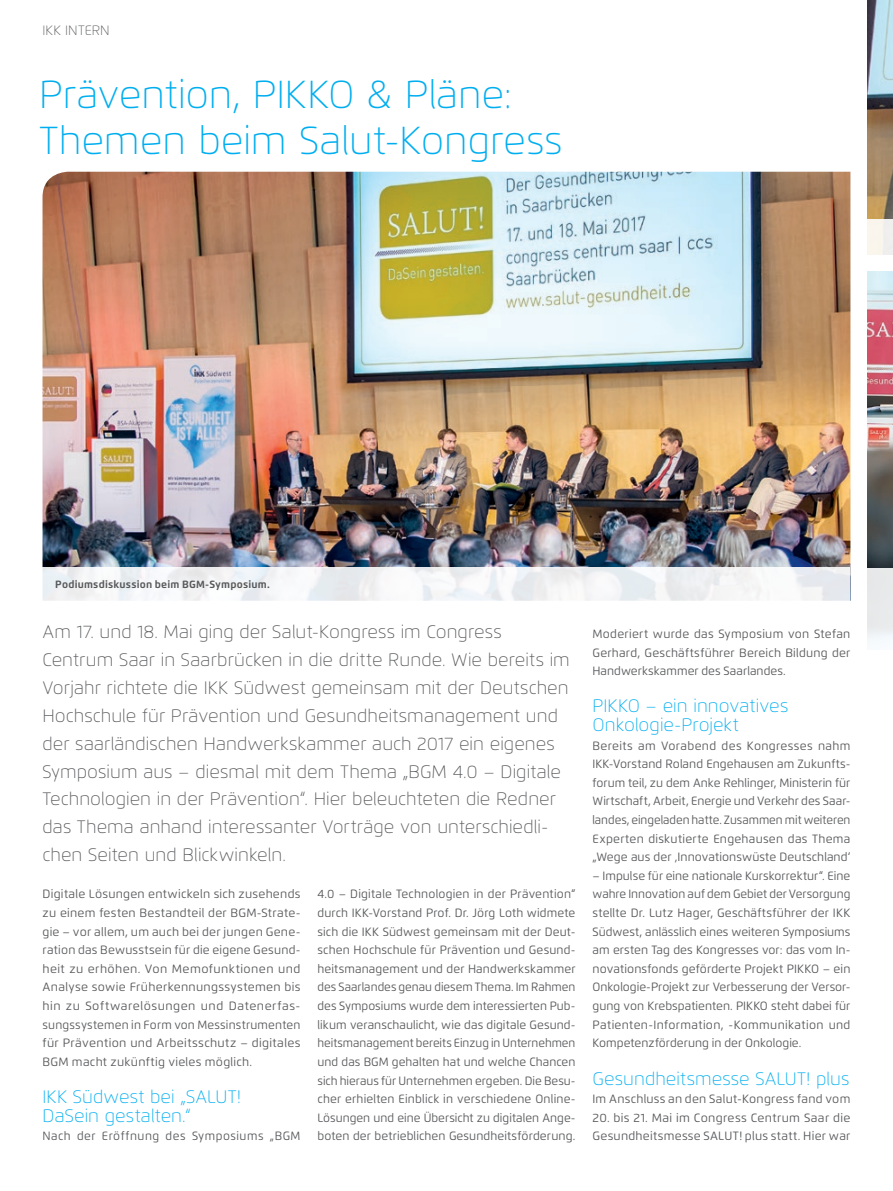
<style>
.page{position:relative;width:893px;height:1191px;background:#fff}
.page>*{position:absolute;margin:0;border:0;box-sizing:border-box;transform-origin:0 0}
.t1{font:100 39px/46.5px "Flexo";letter-spacing:-.005em;color:#00aeef}
.t2{font:100 18px/27.9px "Flexo";letter-spacing:.005em;color:#57585a}
.t3{font:100 18px/18.6px "Flexo";letter-spacing:.005em;color:#00aeef}
.t4{font:100 13.5px "Flexo";color:#57585a}
.t5{font:12px/18.6px "Flexo";letter-spacing:.02em;color:#57585a;text-align:justify}
.t6{font:12px "Flexo";letter-spacing:.045em;color:#57585a}
.t7{font:700 10.5px "Flexo";letter-spacing:.02em;color:#57585a}
</style>
<div class="page">
<img style="left:43px;top:172px;width:807px;height:395px">
<div style="left:43px;top:567px;width:807px;height:34px;background:linear-gradient(to right,#f2f4f6,#f0f1f3)"></div>
<img style="left:867px;top:0;width:26px;height:219px">
<div style="left:867px;top:219px;width:26px;height:36px;background:#f9f5ed"></div>
<img style="left:867px;top:272px;width:26px;height:296px">
<div style="left:867px;top:568px;width:26px;height:82px;background:linear-gradient(to bottom,#e3e3e4,#f2f5f8)"></div>
<p class="t4" style="left:43px;top:22px;width:69px">IKK INTERN</p>
<h1 class="t1" style="left:39px;top:71px;width:525px">Prävention, PIKKO &amp; Pläne:<br>Themen beim Salut-Kongress</h1>
<p class="t7" style="left:55px;top:578px;width:216px">Podiumsdiskussion beim BGM-Symposium.</p>
<p class="t2" style="left:43px;top:618px;width:529px">Am 17. und 18. Mai ging der Salut-Kongress im Congress Centrum Saar in Saarbrücken in die dritte Runde. Wie bereits im Vorjahr richtete die IKK Südwest gemeinsam mit der Deutschen Hochschule für Prävention und Gesundheitsmanagement und der saarländischen Handwerkskammer auch 2017 ein eigenes Symposium aus – diesmal mit dem Thema „BGM 4.0 – Digitale Technologien in der Prävention“. Hier beleuchteten die Redner das Thema anhand interessanter Vorträge von unterschiedli&shy;chen Seiten und Blickwinkeln.</p>
<p class="t5" style="left:43px;top:885px;width:259px">Digitale Lösungen entwickeln sich zusehends zu einem festen Bestandteil der BGM-Strate&shy;gie – vor allem, um auch bei der jungen Gene&shy;ration das Bewusstsein für die eigene Gesund&shy;heit zu erhöhen. Von Memofunktionen und Analyse sowie Früherkennungssystemen bis hin zu Softwarelösungen und Datenerfas&shy;sungssystemen in Form von Messinstrumenten für Prävention und Arbeitsschutz – digitales BGM macht zukünftig vieles möglich.</p>
<h2 class="t3" style="left:43px;top:1087px;width:200px">IKK Südwest bei „SALUT!<br>DaSein gestalten.“</h2>
<p class="t6" style="left:43px;top:1128px;width:259px">Nach der Eröffnung des Symposiums „BGM</p>
<p class="t5" style="left:317px;top:885px;width:259px">4.0 – Digitale Technologien in der Prävention“ durch IKK-Vorstand Prof. Dr. Jörg Loth widmete sich die IKK Südwest gemeinsam mit der Deut&shy;schen Hochschule für Prävention und Gesund&shy;heitsmanagement und der Handwerkskammer des Saarlandes genau diesem Thema. Im Rahmen des Symposiums wurde dem interessierten Pub&shy;likum veranschaulicht, wie das digitale Gesund&shy;heitsmanagement bereits Einzug in Unternehmen und das BGM gehalten hat und welche Chancen sich hieraus für Unternehmen ergeben. Die Besu&shy;cher erhielten Einblick in verschiedene Online-Lösungen und eine Übersicht zu digitalen Ange&shy;boten der betrieblichen Gesundheitsförderung.</p>
<p class="t5" style="left:592px;top:624px;width:259px">Moderiert wurde das Symposium von Stefan Gerhard, Geschäftsführer Bereich Bildung der Handwerkskammer des Saarlandes.</p>
<h2 class="t3" style="left:592px;top:697px;width:197px">PIKKO – ein innovatives<br>Onkologie-Projekt</h2>
<p class="t5" style="left:592px;top:736px;width:259px">Bereits am Vorabend des Kongresses nahm IKK-Vorstand Roland Engehausen am Zukunfts&shy;forum teil, zu dem Anke Rehlinger, Ministerin für Wirtschaft, Arbeit, Energie und Verkehr des Saar&shy;landes, eingeladen hatte. Zusammen mit weiteren Experten diskutierte Engehausen das Thema „Wege aus der ‚Innovationswüste Deutschland‘</p>
<p class="t5" style="left:592px;top:866px;width:259px">– Impulse für eine nationale Kurskorrektur“. Eine wahre Innovation auf dem Gebiet der Versorgung stellte Dr. Lutz Hager, Geschäftsführer der IKK Südwest, anlässlich eines weiteren Symposiums am ersten Tag des Kongresses vor: das vom In&shy;novationsfonds geförderte Projekt PIKKO – ein Onkologie-Projekt zur Verbesserung der Versor&shy;gung von Krebspatienten. PIKKO steht dabei für Patienten-Information, -Kommunikation und Kompetenzförderung in der Onkologie.</p>
<h2 class="t3" style="left:592px;top:1069px;width:258px">Gesundheitsmesse SALUT! plus</h2>
<p class="t5" style="left:592px;top:1089px;width:259px">Im Anschluss an den Salut-Kongress fand vom</p>
<p class="t5" style="left:592px;top:1108px;width:259px">20. bis 21. Mai im Congress Centrum Saar die<br>Gesundheitsmesse SALUT! plus statt. Hier war</p>
</div>
